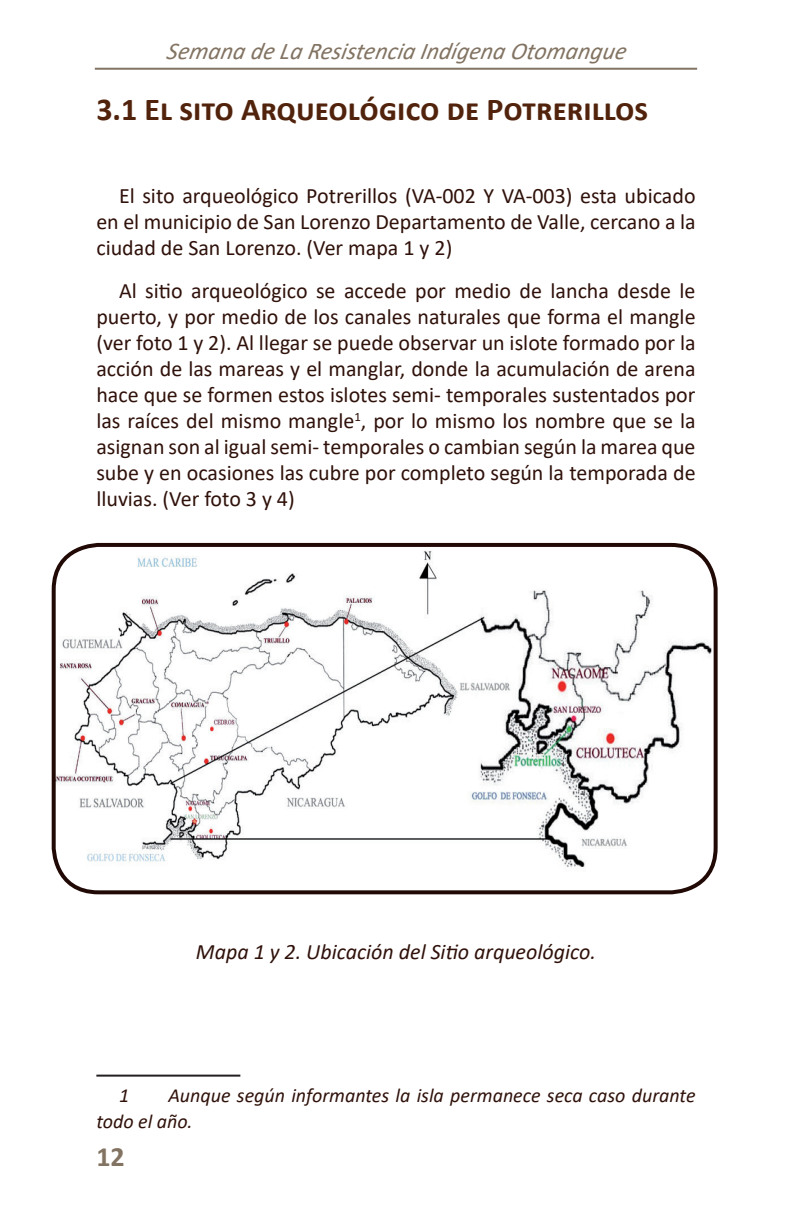
<style>
.page{position:relative;width:792px;height:1224px;background:#fff}
.page>*{position:absolute;margin:0;border:0;box-sizing:border-box;transform-origin:0 0}
.t1{font:700 32px "Calibri";color:#52230c}
.t2{font:700 28px "Calibri";color:#827362}
.t3{font:italic 24px "Calibri";color:#827362}
.t4{font:22px/26px "Calibri";color:#2f110a;text-align:justify}
.t5{font:italic 22px "Calibri";color:#2f110a}
.t6{font:italic 20px/26px "Calibri";color:#2f110a}
</style>
<div class="page">
<hr style="left:95px;top:68px;width:602px;height:2px;background:#827362">
<hr style="left:96px;top:1075px;width:144px;height:2px;background:#231f20">
<img style="left:54px;top:545px;width:662px;height:347px">
<div style="left:52px;top:543px;width:666px;height:351px;border:4px solid #210906;border-radius:45px"></div>
<p class="t3" style="left:166px;top:34px;width:466px">Semana de La Resistencia Indígena Otomangue</p>
<h1 class="t1" style="left:96px;top:87px;width:553px">3.1 El sito Arqueológico de Potrerillos</h1>
<p class="t4" style="left:96px;top:182px;width:601px;text-indent:23px">El sito arqueológico Potrerillos (VA-002 Y VA-003) esta ubicado en el municipio de San Lorenzo Departamento de Valle, cercano a la ciudad de San Lorenzo. (Ver mapa 1 y 2)</p>
<p class="t4" style="left:96px;top:277px;width:601px;text-indent:23px">Al sitio arqueológico se accede por medio de lancha desde le puerto, y por medio de los canales naturales que forma el mangle (ver foto 1 y 2). Al llegar se puede observar un islote formado por la acción de las mareas y el manglar, donde la acumulación de arena hace que se formen estos islotes semi- temporales sustentados por las raíces del mismo mangle<sup>1</sup>, por lo mismo los nombre que se la asignan son al igual semi- temporales o cambian según la marea que sube y en ocasiones las cubre por completo según la temporada de lluvias. (Ver foto 3 y 4)</p>
<p class="t5" style="left:196px;top:937px;width:402px">Mapa 1 y 2. Ubicación del Sitio arqueológico.</p>
<p class="t6" style="left:96px;top:1081px;width:601px;text-indent:72px">Aunque según informantes la isla permanece seca caso durante todo el año.</p>
<p class="t6" style="left:119px;top:1081px;width:12px">1</p>
<p class="t2" style="left:96px;top:1137px;width:30px">12</p>
</div>
